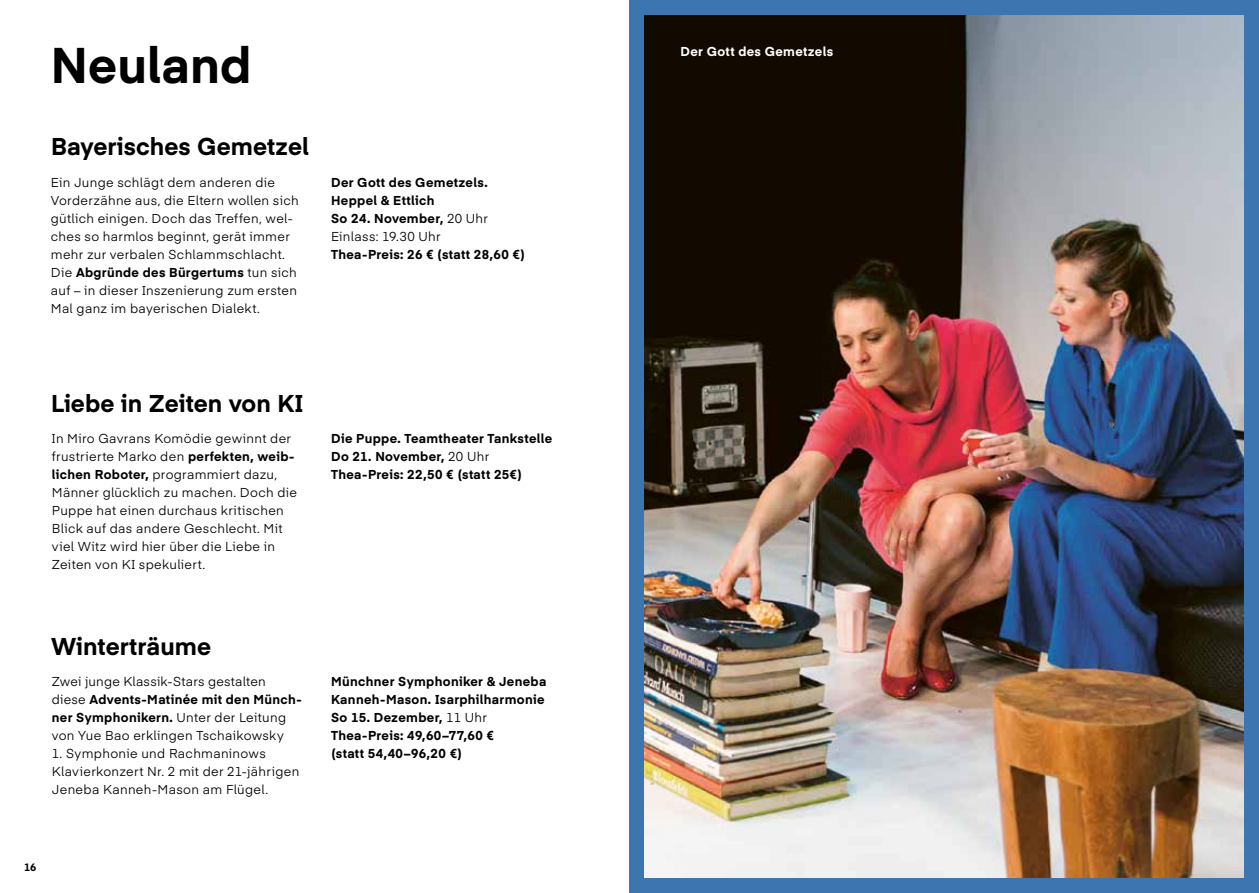
<style>
.page{position:relative;width:1259px;height:893px;background:#fff}
.page>*{position:absolute;margin:0;border:0;box-sizing:border-box;transform-origin:0 0}
.t1{font:700 49.5px "Eina 04";letter-spacing:.005em;color:#000}
.t2{font:700 24px "Eina 04";color:#000}
.t3{font:12.75px/18px "Eina 04";letter-spacing:.025em;color:#000}
.t4{font:700 12.75px/18px "Eina 04";letter-spacing:.025em;color:#000}
.t5{font:700 12.75px "Eina 04";letter-spacing:.03em;color:#fff}
.t6{font:700 10.5px "Eina 04";color:#000}
.s1{font-weight:700}
.s2{font-weight:400}
</style>
<div class="page">
<img style="left:644px;top:15px;width:600px;height:863px">
<div style="left:642px;top:878px;width:607px;height:15px;background:#3c75b0"></div>
<div style="left:629px;top:0;width:15px;height:893px;background:#3c75b0"></div>
<div style="left:642px;top:0;width:607px;height:15px;background:#3c75b0"></div>
<div style="left:1244px;top:0;width:15px;height:893px;background:#3c75b0"></div>
<h1 class="t1" style="left:51px;top:29px;width:202px">Neuland</h1>
<h2 class="t2" style="left:51px;top:129px;width:259px">Bayerisches Gemetzel</h2>
<p class="t3" style="left:51px;top:172px;width:249px">Ein Junge schlägt dem anderen die Vorderzähne aus, die Eltern wollen sich gütlich einigen. Doch das Treffen, wel&shy;ches so harmlos beginnt, gerät immer mehr zur verbalen Schlammschlacht.<br>Die <span class="s1">Abgründe des Bürgertums</span> tun sich auf – in dieser Inszenierung zum ersten Mal ganz im bayerischen Dialekt.</p>
<p class="t4" style="left:331px;top:172px;width:158px">Der Gott des Gemetzels.<br>Heppel &amp; Ettlich<br>So 24. November, <span class="s2">20 Uhr<br>Einlass: 19.30 Uhr</span></p>
<p class="t4" style="left:331px;top:244px;width:195px">Thea-Preis: 26 € (statt 28,60 €)</p>
<h2 class="t2" style="left:51px;top:385px;width:254px">Liebe in Zeiten von KI</h2>
<p class="t3" style="left:52px;top:429px;width:247px">In Miro Gavrans Komödie gewinnt der frustrierte Marko den <span class="s1">perfekten, weib&shy;lichen Roboter,</span> programmiert dazu, Männer glücklich zu machen. Doch die Puppe hat einen durchaus kritischen Blick auf das andere Geschlecht. Mit viel Witz wird hier über die Liebe in Zeiten von KI spekuliert.</p>
<h2 class="t2" style="left:51px;top:628px;width:161px">Winterträume</h2>
<p class="t3" style="left:52px;top:672px;width:251px">Zwei junge Klassik-Stars gestalten diese <span class="s1">Advents-Matinée mit den Münch&shy;ner Symphonikern.</span> Unter der Leitung von Yue Bao erklingen Tschaikowsky</p>
<p class="t3" style="left:52px;top:744px;width:249px">1. Symphonie und Rachmaninows<br>Klavierkonzert Nr. 2 mit der 21-jährigen<br>Jeneba Kanneh-Mason am Flügel.</p>
<p class="t6" style="left:24px;top:860px;width:14px">16</p>
<p class="t4" style="left:331px;top:429px;width:223px">Die Puppe. Teamtheater Tankstelle<br>Do 21. November, <span class="s2">20 Uhr<br></span>Thea-Preis: 22,50 € (statt 25€)</p>
<p class="t4" style="left:331px;top:672px;width:217px">Münchner Symphoniker &amp; Jeneba<br>Kanneh-Mason. Isarphilharmonie<br>So 15. Dezember, <span class="s2">11 Uhr<br></span>Thea-Preis: 49,60–77,60 €<br>(statt 54,40–96,20 €)</p>
<p class="t5" style="left:680px;top:42px;width:154px">Der Gott des Gemetzels</p>
</div>
